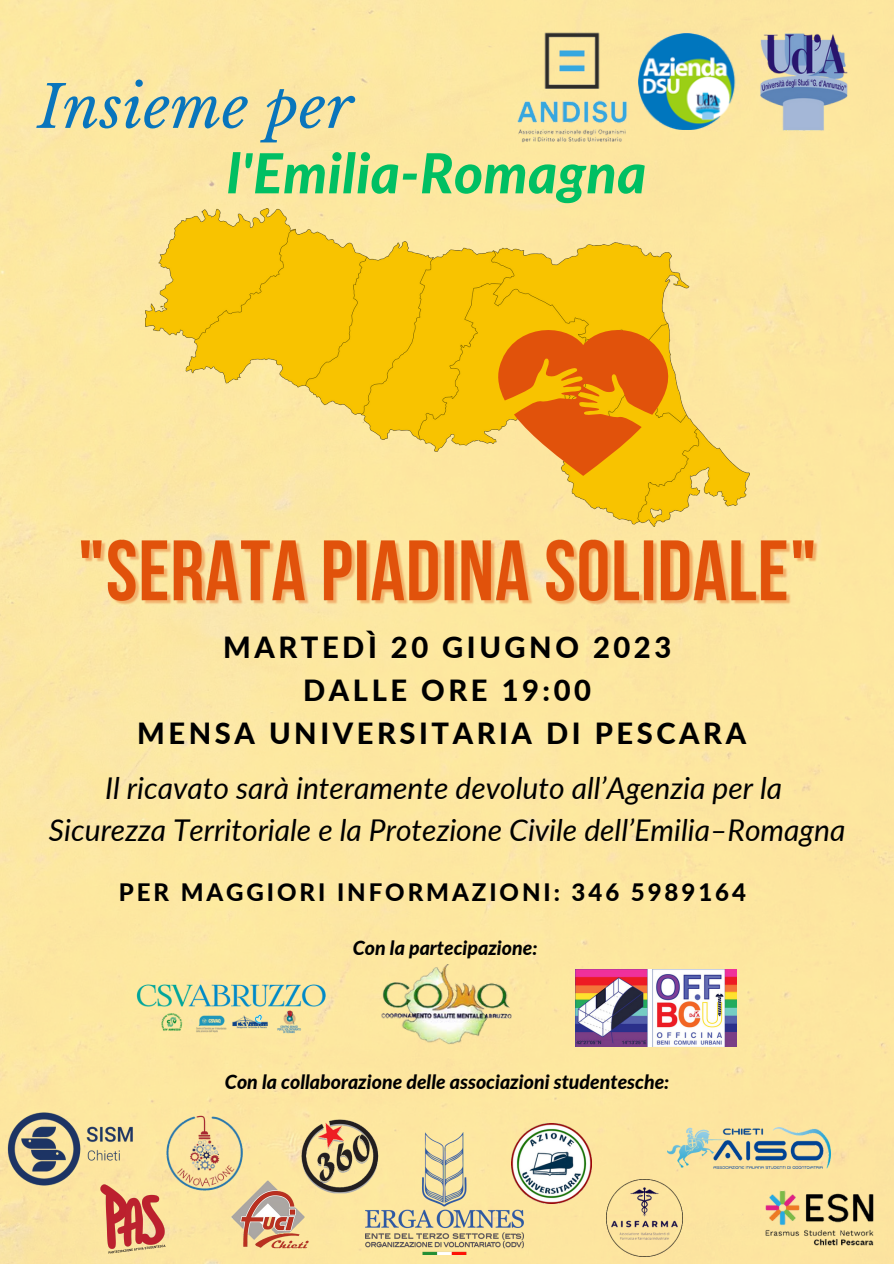
<style>
.page{position:relative;width:894px;height:1264px;background:#fff}
.page>*{position:absolute;margin:0;border:0;box-sizing:border-box;transform-origin:0 0}
.t1{font:italic 58.2px "Libre Baskerville";letter-spacing:.01em;color:#0975bc}
.t2{font:italic 800 55.2px "Lato";letter-spacing:.01em;color:#00bf63}
.t3{font:italic 30px "Lato";color:#000}
.t4{font:800 29.1px "Lato";letter-spacing:.12em;color:#000}
.t5{font:800 24px "Lato";letter-spacing:.12em;color:#000}
.t6{font:italic 800 19.5px "Lato";color:#000}
</style>
<div class="page">
<div style="left:0;top:0;width:893px;height:1263px;background:#fde7a0"></div>
<img style="left:145px;top:208px;width:604px;height:319px">
<svg style="left:496px;top:321px;width:175px;height:155px;background:#eb8a16"></svg>
<img style="left:644px;top:33px;width:92px;height:96px">
<img style="left:365px;top:1132px;width:158px;height:122px">
<img style="left:499px;top:24px;width:145px;height:131px">
<img style="left:511px;top:1123px;width:80px;height:80px">
<img style="left:292px;top:1107px;width:98px;height:93px">
<img style="left:166px;top:1115px;width:76px;height:75px">
<img style="left:3px;top:1102px;width:138px;height:84px">
<img style="left:89px;top:1177px;width:87px;height:86px">
<img style="left:759px;top:1184px;width:120px;height:67px">
<img style="left:667px;top:1126px;width:163px;height:42px">
<img style="left:136px;top:978px;width:189px;height:55px">
<img style="left:223px;top:1169px;width:96px;height:94px">
<img style="left:606px;top:1179px;width:76px;height:77px">
<img style="left:754px;top:30px;width:101px;height:103px">
<img style="left:378px;top:964px;width:138px;height:82px">
<img style="left:575px;top:969px;width:161px;height:77px">
<img style="left:77px;top:535px;width:747px;height:93px">
<p class="t1" style="left:38px;top:71px;width:317px">Insieme per</p>
<p class="t2" style="left:227px;top:139px;width:420px">l'Emilia-Romagna</p>
<p class="t4" style="left:223px;top:629px;width:449px">MARTEDÌ 20 GIUGNO 2023</p>
<p class="t4" style="left:303px;top:672px;width:289px">DALLE ORE 19:00</p>
<p class="t4" style="left:137px;top:715px;width:610px">MENSA UNIVERSITARIA DI PESCARA</p>
<p class="t3" style="left:105px;top:769px;width:678px">Il ricavato sarà interamente devoluto all’Agenzia per la</p>
<p class="t3" style="left:49px;top:811px;width:797px">Sicurezza Territoriale e la Protezione Civile dell’Emilia–Romagna</p>
<p class="t5" style="left:119px;top:877px;width:628px">PER MAGGIORI INFORMAZIONI: 346 5989164</p>
<p class="t6" style="left:352px;top:936px;width:186px">Con la partecipazione:</p>
<p class="t6" style="left:225px;top:1069px;width:446px">Con la collaborazione delle associazioni studentesche:</p>
</div>
